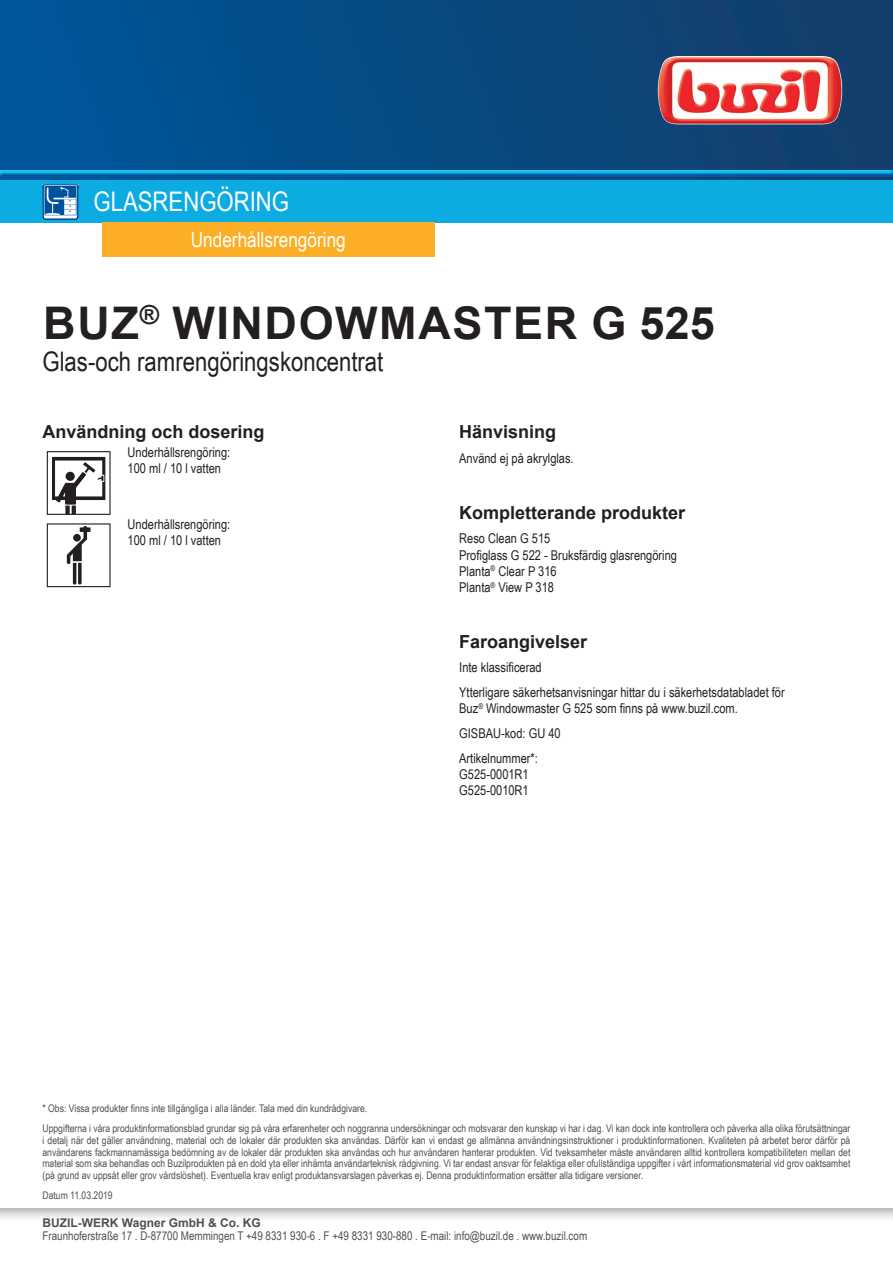
<style>
.page{position:relative;width:893px;height:1263px;background:#fff}
.page>*{position:absolute;margin:0;border:0;box-sizing:border-box;transform-origin:0 0}
.t1{font:700 45px "Arial";letter-spacing:.035em;color:#231f20}
.t2{font:27px "Arial Narrow";color:#231f20}
.t3{font:27px "Arial Narrow";color:#fff}
.t4{font:21px "Arial Narrow";color:#fff}
.t5{font:700 18px "Arial";color:#231f20}
.t6{font:13.5px/16.2px "Arial Narrow";color:#231f20}
.t7{font:12px "Arial Narrow";color:#4e5151}
.t8{font:700 12px "Arial";color:#4e5151}
.t9{font:10.5px/11.7px "Arial Narrow";color:#4d5152}
</style>
<div class="page">
<svg style="left:0;top:1209px;width:893px;height:9px;background:#d9dadc"></svg>
<svg style="left:47px;top:451px;width:64px;height:64px"></svg>
<svg style="left:47px;top:523px;width:64px;height:64px"></svg>
<div style="left:0;top:0;width:893px;height:180px;background:linear-gradient(to right,#00569a,#143e69)"></div>
<img style="left:658px;top:56px;width:184px;height:68px">
<hr style="left:0;top:0;width:1px;height:180px;background:#015599">
<div style="left:0;top:169px;width:893px;height:8px;background:#015599;opacity:.75"></div>
<div style="left:0;top:180px;width:893px;height:43px;background:#0cabe1"></div>
<img style="left:43px;top:184px;width:35px;height:36px">
<svg style="left:44px;top:185px;width:35px;height:33px"></svg>
<div style="left:102px;top:223px;width:333px;height:34px;background:#fbae26"></div>
<h2 class="t3" style="left:94px;top:182px;width:197px">GLASRENGÖRING</h2>
<h3 class="t4" style="left:191px;top:225px;width:157px">Underhållsrengöring</h3>
<h1 class="t1" style="left:43px;top:291px;width:673px">BUZ<sup>®</sup> WINDOWMASTER G 525</h1>
<h2 class="t2" style="left:43px;top:342px;width:342px">Glas-och ramrengöringskoncentrat</h2>
<h3 class="t5" style="left:43px;top:419px;width:224px">Användning och dosering</h3>
<p class="t6" style="left:128px;top:443px;width:104px">Underhållsrengöring:<br>100 ml / 10 l vatten</p>
<p class="t6" style="left:128px;top:516px;width:104px">Underhållsrengöring:<br>100 ml / 10 l vatten</p>
<h3 class="t5" style="left:459px;top:419px;width:99px">Hänvisning</h3>
<p class="t6" style="left:459px;top:450px;width:116px">Använd ej på akrylglas.</p>
<h3 class="t5" style="left:459px;top:500px;width:228px">Kompletterande produkter</h3>
<p class="t6" style="left:459px;top:530px;width:219px">Reso Clean G 515<br>Profiglass G 522 - Bruksfärdig glasrengöring<br>Planta<sup>®</sup> Clear P 316<br>Planta<sup>®</sup> View P 318</p>
<h3 class="t5" style="left:459px;top:629px;width:130px">Faroangivelser</h3>
<p class="t6" style="left:459px;top:655px;width:327px;line-height:24.8px">Inte klassificerad<br>Ytterligare säkerhetsanvisningar hittar du i säkerhetsdatabladet för</p>
<p class="t6" style="left:459px;top:696px;width:280px;line-height:24.8px">Buz<sup>®</sup> Windowmaster G 525 som finns på www.buzil.com.<br>GISBAU-kod: GU 40<br>Artikelnummer*:</p>
<p class="t6" style="left:459px;top:765px;width:71px">G525-0001R1<br>G525-0010R1</p>
<p class="t9" style="left:43px;top:1098px;width:809px;line-height:20.2px">* Obs: Vissa produkter finns inte tillgängliga i alla länder. Tala med din kundrådgivare.<br>Uppgifterna i våra produktinformationsblad grundar sig på våra erfarenheter och noggranna undersökningar och motsvarar den kunskap vi har i dag. Vi kan dock inte kontrollera och påverka alla olika förutsättningar</p>
<p class="t9" style="left:42px;top:1134px;width:809px;text-align:justify">i detalj när det gäller användning, material och de lokaler där produkten ska användas. Därför kan vi endast ge allmänna användningsinstruktioner i produktinformationen. Kvaliteten på arbetet beror därför på användarens fackmannamässiga bedömning av de lokaler där produkten ska användas och hur användaren hanterar produkten. Vid tveksamheter måste användaren alltid kontrollera kompatibiliteten mellan det material som ska behandlas och Buzilprodukten på en dold yta eller inhämta användarteknisk rådgivning. Vi tar endast ansvar för felaktiga eller ofullständiga uppgifter i vårt informationsmaterial vid grov oaktsamhet (på grund av uppsåt eller grov vårdslöshet). Eventuella krav enligt produktansvarslagen påverkas ej. Denna produktinformation ersätter alla tidigare versioner.</p>
<p class="t9" style="left:42px;top:1189px;width:72px">Datum 11.03.2019</p>
<p class="t8" style="left:43px;top:1214px;width:220px">BUZIL-WERK Wagner GmbH &amp; Co. KG</p>
<p class="t7" style="left:43px;top:1227px;width:546px">Fraunhoferstraße 17 . D-87700 Memmingen T +49 8331 930-6 . F +49 8331 930-880 . E-mail: info@buzil.de . www.buzil.com</p>
</div>
